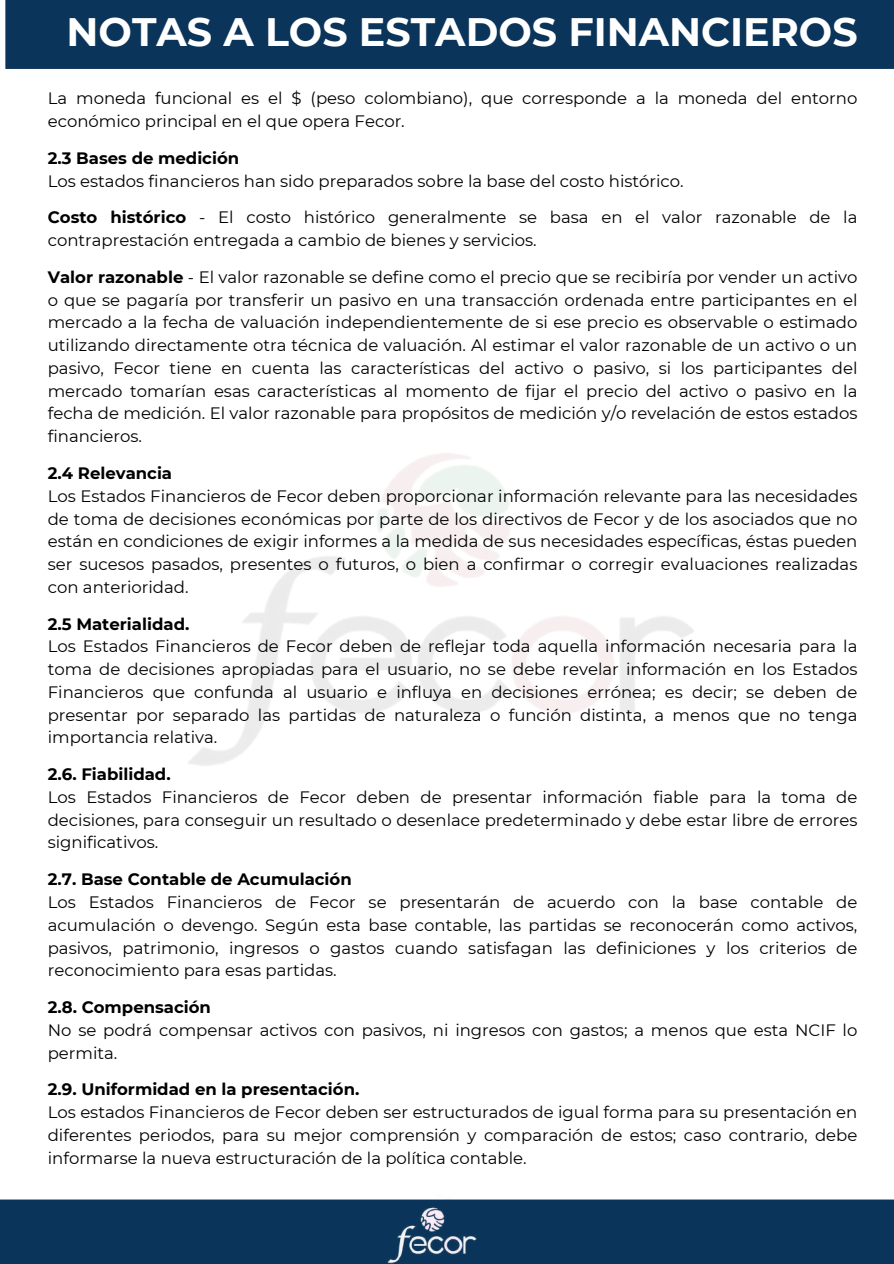
<style>
.page{position:relative;width:894px;height:1264px;background:#fff}
.page>*{position:absolute;margin:0;border:0;box-sizing:border-box;transform-origin:0 0}
.t1{font:700 39.6px "Montserrat";color:#fff}
.t2{font:16.5px/22.8px "Montserrat";color:#000;text-align:justify}
.t3{font:700 16.5px "Montserrat";color:#000}
.s1{font-weight:700}
</style>
<div class="page">
<div style="left:5px;top:0;width:888px;height:69px;background:#0a3459"></div>
<div style="left:0;top:1199px;width:893px;height:64px;background:#0a3459"></div>
<img style="left:373px;top:1199px;width:116px;height:64px">
<h1 class="t1" style="left:67px;top:8px;width:792px">NOTAS A LOS ESTADOS FINANCIEROS</h1>
<p class="t2" style="left:48px;top:87px;width:810px">La moneda funcional es el $ (peso colombiano), que corresponde a la moneda del entorno económico principal en el que opera Fecor.</p>
<p class="t3" style="left:48px;top:148px;width:193px">2.3 Bases de medición</p>
<p class="t2" style="left:48px;top:169px;width:637px">Los estados financieros han sido preparados sobre la base del costo histórico.</p>
<p class="t2" style="left:48px;top:206px;width:810px"><span class="s1">Costo histórico</span> - El costo histórico generalmente se basa en el valor razonable de la contraprestación entregada a cambio de bienes y servicios.</p>
<p class="t2" style="left:48px;top:265px;width:810px"><span class="s1">Valor razonable</span> - El valor razonable se define como el precio que se recibiría por vender un activo o que se pagaría por transferir un pasivo en una transacción ordenada entre participantes en el mercado a la fecha de valuación independientemente de si ese precio es observable o estimado utilizando directamente otra técnica de valuación. Al estimar el valor razonable de un activo o un pasivo, Fecor tiene en cuenta las características del activo o pasivo, si los participantes del mercado tomarían esas características al momento de fijar el precio del activo o pasivo en la fecha de medición. El valor razonable para propósitos de medición y/o revelación de estos estados financieros.</p>
<p class="t3" style="left:48px;top:463px;width:126px">2.4 Relevancia</p>
<p class="t2" style="left:48px;top:484px;width:810px">Los Estados Financieros de Fecor deben proporcionar información relevante para las necesidades de toma de decisiones económicas por parte de los directivos de Fecor y de los asociados que no están en condiciones de exigir informes a la medida de sus necesidades específicas, éstas pueden ser sucesos pasados, presentes o futuros, o bien a confirmar o corregir evaluaciones realizadas con anterioridad.</p>
<p class="t3" style="left:48px;top:613px;width:143px">2.5 Materialidad.</p>
<p class="t2" style="left:48px;top:635px;width:810px">Los Estados Financieros de Fecor deben de reflejar toda aquella información necesaria para la toma de decisiones apropiadas para el usuario, no se debe revelar información en los Estados Financieros que confunda al usuario e influya en decisiones errónea; es decir; se deben de presentar por separado las partidas de naturaleza o función distinta, a menos que no tenga importancia relativa.</p>
<p class="t3" style="left:48px;top:764px;width:124px">2.6. Fiabilidad.</p>
<p class="t2" style="left:48px;top:785px;width:810px">Los Estados Financieros de Fecor deben de presentar información fiable para la toma de decisiones, para conseguir un resultado o desenlace predeterminado y debe estar libre de errores significativos.</p>
<p class="t3" style="left:48px;top:869px;width:305px">2.7. Base Contable de Acumulación</p>
<p class="t2" style="left:48px;top:890px;width:810px">Los Estados Financieros de Fecor se presentarán de acuerdo con la base contable de acumulación o devengo. Según esta base contable, las partidas se reconocerán como activos, pasivos, patrimonio, ingresos o gastos cuando satisfagan las definiciones y los criterios de reconocimiento para esas partidas.</p>
<p class="t3" style="left:48px;top:997px;width:165px">2.8. Compensación</p>
<p class="t2" style="left:48px;top:1018px;width:810px">No se podrá compensar activos con pasivos, ni ingresos con gastos; a menos que esta NCIF lo permita.</p>
<p class="t3" style="left:48px;top:1079px;width:313px">2.9. Uniformidad en la presentación.</p>
<p class="t2" style="left:48px;top:1100px;width:810px">Los estados Financieros de Fecor deben ser estructurados de igual forma para su presentación en diferentes periodos, para su mejor comprensión y comparación de estos; caso contrario, debe informarse la nueva estructuración de la política contable.</p>
</div>
